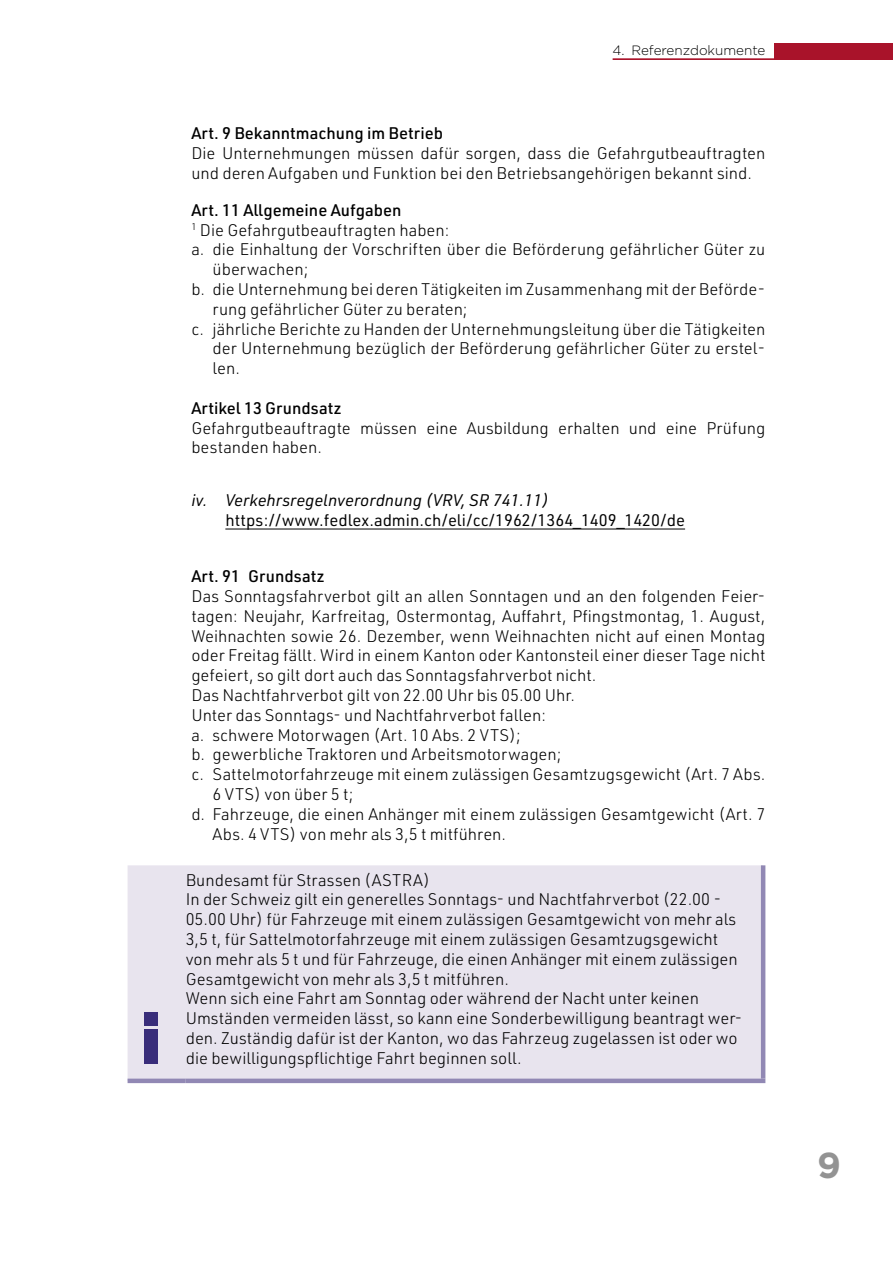
<style>
.page{position:relative;width:893px;height:1263px;background:#fff}
.page>*{position:absolute;margin:0;border:0;box-sizing:border-box;transform-origin:0 0}
.t1{font:700 36px "Gotham";color:#939393}
.t2{font:300 16.5px/19.8px "URWDIN";color:#000}
.t3{font:500 16.5px "URWDIN";color:#000}
.t4{font:16.5px "URWDIN";color:#000}
.t5{font:italic 16.5px "URWDIN";color:#000}
.t6{font:300 13.5px "Gotham";color:#000}
</style>
<div class="page">
<div style="left:774px;top:43px;width:119px;height:17px;background:#a9132a"></div>
<hr style="left:613px;top:58px;width:280px;height:2px;background:#a9132a">
<hr style="left:225px;top:528px;width:460px;height:1px;background:#000">
<div style="left:128px;top:865px;width:633px;height:213px;background:#e8e4ee"></div>
<hr style="left:761px;top:865px;width:4px;height:213px;background:#9188b4">
<div style="left:128px;top:1078px;width:58px;height:5px;background:#9188b4"></div>
<div style="left:186px;top:1078px;width:579px;height:5px;background:#9188b4"></div>
<div style="left:145px;top:1012px;width:13px;height:14px;background:#392d7a"></div>
<div style="left:145px;top:1029px;width:13px;height:35px;background:#392d7a"></div>
<p class="t6" style="left:613px;top:43px;width:154px">4. Referenzdokumente</p>
<p class="t3" style="left:191px;top:122px;width:253px">Art. 9 Bekanntmachung im Betrieb</p>
<p class="t2" style="left:191px;top:143px;width:576px">Die Unternehmungen müssen dafür sorgen, dass die Gefahrgutbeauftragten und deren Aufgaben und Funktion bei den Betriebsangehörigen bekannt sind.</p>
<p class="t3" style="left:191px;top:199px;width:212px">Art. 11 Allgemeine Aufgaben</p>
<p class="t2" style="left:191px;top:219px;width:260px"><sup>1</sup> Die Gefahrgutbeauftragten haben:</p>
<p class="t2" style="left:191px;top:239px;width:576px">a. die Einhaltung der Vorschriften über die Beförderung gefährlicher Güter zu</p>
<p class="t2" style="left:213px;top:259px;width:97px">überwachen;</p>
<p class="t2" style="left:191px;top:279px;width:576px">b. die Unternehmung bei deren Tätigkeiten im Zusammenhang mit der Beförde-</p>
<p class="t2" style="left:213px;top:299px;width:256px">rung gefährlicher Güter zu beraten;</p>
<p class="t2" style="left:191px;top:318px;width:576px">c. jährliche Berichte zu Handen der Unternehmungsleitung über die Tätigkeiten</p>
<p class="t2" style="left:213px;top:338px;width:554px">der Unternehmung bezüglich der Beförderung gefährlicher Güter zu erstel-</p>
<p class="t2" style="left:213px;top:358px;width:29px">len.</p>
<p class="t3" style="left:191px;top:397px;width:152px">Artikel 13 Grundsatz</p>
<p class="t2" style="left:191px;top:417px;width:575px">Gefahrgutbeauftragte müssen eine Ausbildung erhalten und eine Prüfung bestanden haben.</p>
<p class="t5" style="left:191px;top:489px;width:359px">iv. Verkehrsregelnverordnung (VRV, SR 741.11)</p>
<p class="t4" style="left:225px;top:509px;width:461px">https://www.fedlex.admin.ch/eli/cc/1962/1364_1409_1420/de</p>
<p class="t3" style="left:191px;top:565px;width:135px">Art. 91 Grundsatz</p>
<p class="t2" style="left:191px;top:586px;width:576px">Das Sonntagsfahrverbot gilt an allen Sonntagen und an den folgenden Feier-</p>
<p class="t2" style="left:191px;top:605px;width:576px">tagen: Neujahr, Karfreitag, Ostermontag, Auffahrt, Pfingstmontag, 1. August,</p>
<p class="t2" style="left:191px;top:625px;width:576px">Weihnachten sowie 26. Dezember, wenn Weihnachten nicht auf einen Montag</p>
<p class="t2" style="left:191px;top:645px;width:576px">oder Freitag fällt. Wird in einem Kanton oder Kantonsteil einer dieser Tage nicht</p>
<p class="t2" style="left:191px;top:665px;width:407px">gefeiert, so gilt dort auch das Sonntagsfahrverbot nicht.</p>
<p class="t2" style="left:191px;top:685px;width:385px">Das Nachtfahrverbot gilt von 22.00 Uhr bis 05.00 Uhr.</p>
<p class="t2" style="left:191px;top:704px;width:356px">Unter das Sonntags- und Nachtfahrverbot fallen:</p>
<p class="t2" style="left:191px;top:724px;width:331px">a. schwere Motorwagen (Art. 10 Abs. 2 VTS);</p>
<p class="t2" style="left:191px;top:744px;width:372px">b. gewerbliche Traktoren und Arbeitsmotorwagen;</p>
<p class="t2" style="left:191px;top:764px;width:576px">c. Sattelmotorfahrzeuge mit einem zulässigen Gesamtzugsgewicht (Art. 7 Abs.</p>
<p class="t2" style="left:213px;top:784px;width:142px">6 VTS) von über 5 t;</p>
<p class="t2" style="left:191px;top:803px;width:576px">d. Fahrzeuge, die einen Anhänger mit einem zulässigen Gesamtgewicht (Art. 7</p>
<p class="t2" style="left:213px;top:823px;width:295px">Abs. 4 VTS) von mehr als 3,5 t mitführen.</p>
<p class="t2" style="left:186px;top:869px;width:558px">Bundesamt für Strassen (ASTRA)<br>In der Schweiz gilt ein generelles Sonntags- und Nachtfahrverbot (22.00 - 05.00 Uhr) für Fahrzeuge mit einem zulässigen Gesamtgewicht von mehr als 3,5 t, für Sattelmotorfahrzeuge mit einem zulässigen Gesamtzugsgewicht von mehr als 5 t und für Fahrzeuge, die einen Anhänger mit einem zulässigen Gesamtgewicht von mehr als 3,5 t mitführen.<br>Wenn sich eine Fahrt am Sonntag oder während der Nacht unter keinen Umständen vermeiden lässt, so kann eine Sonderbewilligung beantragt wer&shy;den. Zuständig dafür ist der Kanton, wo das Fahrzeug zugelassen ist oder wo die bewilligungspflichtige Fahrt beginnen soll.</p>
<h1 class="t1" style="left:817px;top:1144px;width:25px">9</h1>
</div>
